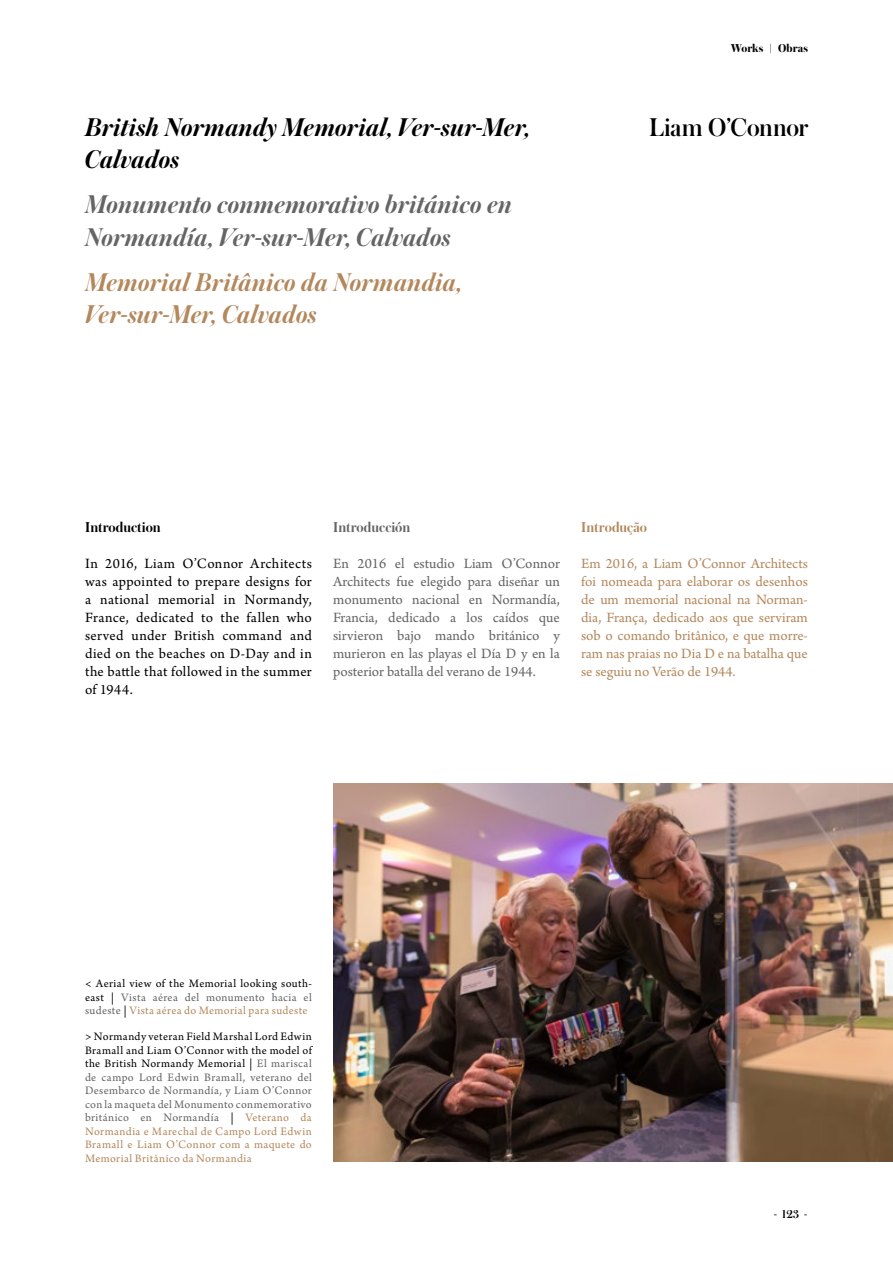
<style>
.page{position:relative;width:893px;height:1263px;background:#fff}
.page>*{position:absolute;margin:0;border:0;box-sizing:border-box;transform-origin:0 0}
.t1{font:italic 600 27px/32.4px "Austin";color:#666465}
.t2{font:italic 600 27px/32.4px "Austin";letter-spacing:.005em;color:#b3885d}
.t3{font:italic 600 27px/32.4px "Austin";letter-spacing:.005em;color:#000}
.t4{font:500 27px "Austin";letter-spacing:-.005em;color:#000}
.t5{font:15px/18px "Arno Pro";letter-spacing:.02em;color:#000;text-align:justify}
.t6{font:15px/18px "Arno Pro";letter-spacing:-.005em;color:#666465;text-align:justify}
.t7{font:15px/18px "Arno Pro";color:#b3885d;text-align:justify}
.t8{font:600 15px "Austin";color:#000}
.t9{font:600 15px "Austin";color:#666465}
.t10{font:600 15px "Austin";letter-spacing:.005em;color:#b3885d}
.t11{font:12px/13.5px "Arno Pro";letter-spacing:.03em;color:#666465;text-align:justify}
.t12{font:12px/13.5px "Arno Pro";letter-spacing:.03em;color:#000;text-align:justify}
.t13{font:700 12px "Austin";letter-spacing:.01em;color:#000}
.t14{font:500 12px "Austin";color:#000}
.s1{color:#666465}
.s2{color:#b3885d}
.s3{color:#000}
</style>
<div class="page">
<img style="left:333px;top:784px;width:560px;height:378px">
<h1 class="t3" style="left:85px;top:110px;width:447px">British Normandy Memorial, Ver-sur-Mer,<br>Calvados</h1>
<h1 class="t1" style="left:85px;top:187px;width:429px">Monumento conmemorativo británico en<br>Normandía, Ver-sur-Mer, Calvados</h1>
<h1 class="t2" style="left:85px;top:265px;width:379px">Memorial Britânico da Normandia,<br>Ver-sur-Mer, Calvados</h1>
<p class="t13" style="left:731px;top:40px;width:79px">Works | Obras</p>
<h1 class="t4" style="left:649px;top:108px;width:160px">Liam O’Connor</h1>
<p class="t8" style="left:85px;top:516px;width:77px">Introduction</p>
<p class="t5" style="left:85px;top:555px;width:228px">In 2016, Liam O’Connor Architects was appointed to prepare designs for a national memorial in Normandy, France, dedicated to the fallen who served under British command and died on the beaches on D-Day and in the battle that followed in the summer of 1944.</p>
<p class="t9" style="left:333px;top:516px;width:79px">Introducción</p>
<p class="t6" style="left:333px;top:555px;width:228px">En 2016 el estudio Liam O’Connor Architects fue elegido para diseñar un monumento nacional en Normandía, Francia, dedicado a los caídos que sirvieron bajo mando británico y murieron en las playas el Día D y en la posterior batalla del verano de 1944.</p>
<p class="t10" style="left:581px;top:516px;width:67px">Introdução</p>
<p class="t7" style="left:581px;top:555px;width:228px">Em 2016, a Liam O’Connor Architects foi nomeada para elaborar os desenhos de um memorial nacional na Norman&shy;dia, França, dedicado aos que serviram sob o comando britânico, e que morre&shy;ram nas praias no Dia D e na batalha que se seguiu no Verão de 1944.</p>
<p class="t12" style="left:85px;top:977px;width:228px">&lt; Aerial view of the Memorial looking south&shy;east | <span class="s1">Vista aérea del monumento hacia el sudeste</span> | <span class="s2">Vista aérea do Memorial para sudeste</span></p>
<p class="t11" style="left:85px;top:1031px;width:228px"><span class="s3">&gt; Normandy veteran Field Marshal Lord Edwin Bramall and Liam O’Connor with the model of the British Normandy Memorial |</span> El mariscal de campo Lord Edwin Bramall, veterano del Desembarco de Normandía, y Liam O’Connor con la maqueta del Monumento conmemorativo británico en Normandía <span class="s3">|</span> <span class="s2">Veterano da Normandia e Marechal de Campo Lord Edwin Bramall e Liam O’Connor com a maquete do Memorial Britânico da Normandia</span></p>
<p class="t14" style="left:774px;top:1206px;width:36px">- 123 -</p>
</div>
